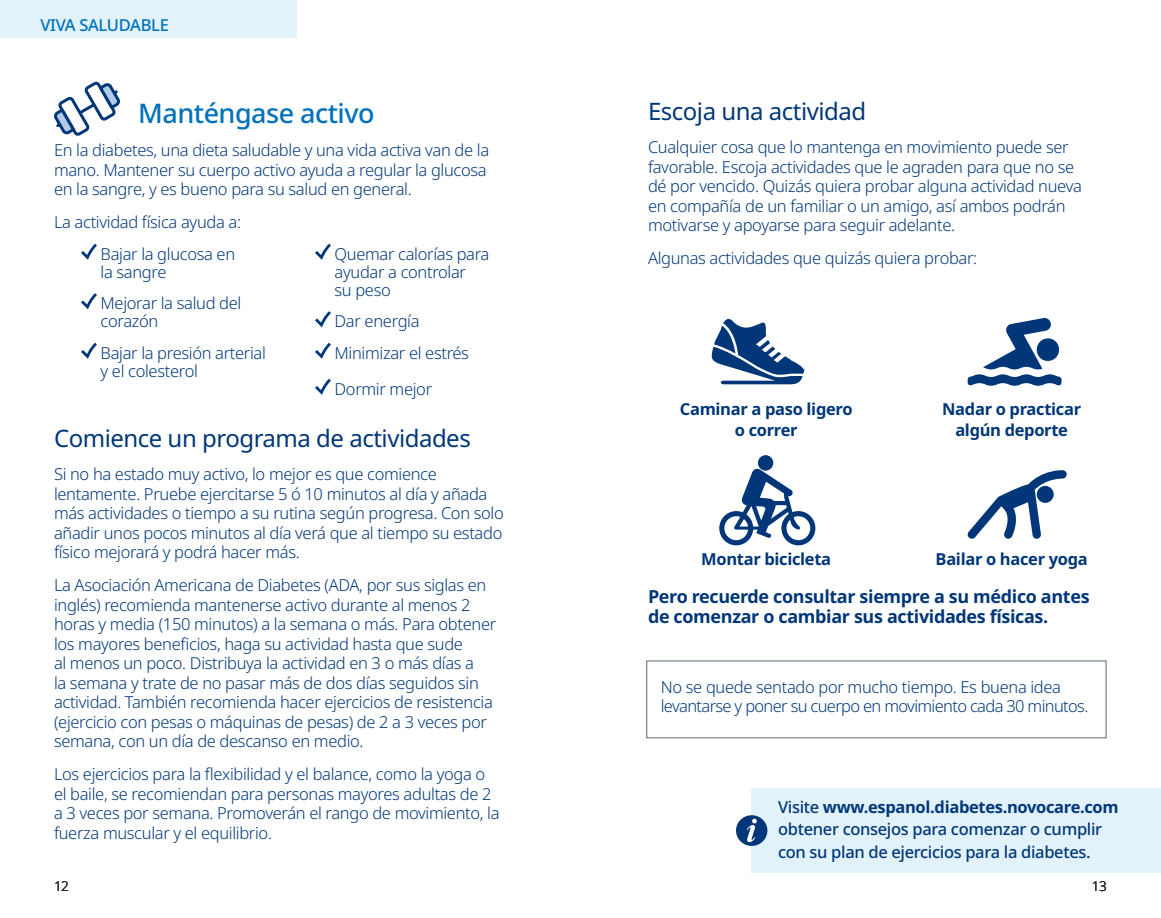
<style>
.page{position:relative;width:1161px;height:918px;background:#fff}
.page>*{position:absolute;margin:0;border:0;box-sizing:border-box;transform-origin:0 0}
.Headline{font:500 27px "Apis";letter-spacing:-.02em;color:#0072bc}
.Major_subhead{font:24px "Apis";letter-spacing:-.02em;color:#013778}
.minor_subhead{font:700 18px/19.5px "Apis";letter-spacing:-.02em;color:#013778}
.body_text{font:300 16.5px/19.5px "Apis";letter-spacing:-.02em;color:#013778}
.t1{font:500 16.5px/22.5px "Apis";letter-spacing:-.02em;color:#013778}
.body_text-2{font:300 16.5px/19.5px "Apis";letter-spacing:-.04em;color:#013778}
.t2{font:700 16.5px/21px "Apis";letter-spacing:-.02em;color:#013778;text-align:center}
.Headline-2{font:500 16.5px "Apis";letter-spacing:-.02em;color:#0072bc}
.t3{font:300 13.5px "Apis";color:#231f20}
.s1{font-weight:700}
</style>
<div class="page">
<div style="left:0;top:0;width:297px;height:38px;background:#e1f2fb"></div>
<div style="left:646px;top:660px;width:461px;height:78px;border:1px solid #6d7b88"></div>
<div style="left:758px;top:455px;width:15px;height:16px;background:#013778;border-radius:50%"></div>
<svg style="left:719px;top:469px;width:96px;height:76px"></svg>
<svg style="left:968px;top:470px;width:99px;height:69px"></svg>
<svg style="left:968px;top:318px;width:94px;height:68px"></svg>
<svg style="left:711px;top:319px;width:93px;height:66px"></svg>
<svg style="left:81px;top:244px;width:16px;height:16px"></svg>
<svg style="left:81px;top:293px;width:16px;height:16px"></svg>
<svg style="left:81px;top:343px;width:16px;height:16px"></svg>
<svg style="left:315px;top:244px;width:16px;height:16px"></svg>
<svg style="left:315px;top:311px;width:16px;height:16px"></svg>
<svg style="left:315px;top:343px;width:16px;height:16px"></svg>
<svg style="left:315px;top:379px;width:16px;height:16px"></svg>
<svg style="left:54px;top:81px;width:66px;height:55px"></svg>
<div style="left:751px;top:788px;width:410px;height:85px;background:#e1f2fb"></div>
<div style="left:736px;top:815px;width:31px;height:31px;background:#013778;border-radius:50%"></div>
<svg style="left:747px;top:819px;width:10px;height:23px"></svg>
<p class="Headline-2" style="left:40px;top:13px;width:130px">VIVA SALUDABLE</p>
<p class="Headline" style="left:138px;top:95px;width:238px">Manténgase activo</p>
<p class="body_text" style="left:54px;top:141px;width:437px">En la diabetes, una dieta saludable y una vida activa van de la mano. Mantener su cuerpo activo ayuda a regular la glucosa en la sangre, y es bueno para su salud en general.</p>
<p class="body_text" style="left:54px;top:213px;width:189px">La actividad física ayuda a:</p>
<p class="body_text" style="left:101px;top:245px;width:136px;line-height:18px">Bajar la glucosa en la sangre</p>
<p class="body_text" style="left:101px;top:295px;width:142px;line-height:18px">Mejorar la salud del corazón</p>
<p class="body_text" style="left:101px;top:344px;width:167px;line-height:18px">Bajar la presión arterial y el colesterol</p>
<p class="body_text" style="left:335px;top:245px;width:156px;line-height:18px">Quemar calorías para ayudar a controlar<br>su peso</p>
<p class="body_text" style="left:335px;top:312px;width:87px">Dar energía</p>
<p class="body_text" style="left:335px;top:344px;width:136px">Minimizar el estrés</p>
<p class="body_text" style="left:335px;top:380px;width:99px">Dormir mejor</p>
<p class="Major_subhead" style="left:54px;top:422px;width:418px">Comience un programa de actividades</p>
<p class="body_text" style="left:54px;top:465px;width:451px">Si no ha estado muy activo, lo mejor es que comience lentamente. Pruebe ejercitarse 5 ó 10 minutos al día y añada más actividades o tiempo a su rutina según progresa. Con solo añadir unos pocos minutos al día verá que al tiempo su estado físico mejorará y podrá hacer más.</p>
<p class="body_text" style="left:54px;top:576px;width:444px">La Asociación Americana de Diabetes (ADA, por sus siglas en inglés) recomienda mantenerse activo durante al menos 2 horas y media (150 minutos) a la semana o más. Para obtener los mayores beneficios, haga su actividad hasta que sude<br>al menos un poco. Distribuya la actividad en 3 o más días a<br>la semana y trate de no pasar más de dos días seguidos sin actividad. También recomienda hacer ejercicios de resistencia (ejercicio con pesas o máquinas de pesas) de 2 a 3 veces por semana, con un día de descanso en medio.</p>
<p class="body_text" style="left:54px;top:765px;width:447px">Los ejercicios para la flexibilidad y el balance, como la yoga o el baile, se recomiendan para personas mayores adultas de 2 a 3 veces por semana. Promoverán el rango de movimiento, la fuerza muscular y el equilibrio.</p>
<p class="Major_subhead" style="left:648px;top:95px;width:220px">Escoja una actividad</p>
<p class="body_text" style="left:648px;top:138px;width:435px">Cualquier cosa que lo mantenga en movimiento puede ser favorable. Escoja actividades que le agraden para que no se dé por vencido. Quizás quiera probar alguna actividad nueva en compañía de un familiar o un amigo, así ambos podrán motivarse y apoyarse para seguir adelante.</p>
<p class="body_text" style="left:648px;top:249px;width:331px">Algunas actividades que quizás quiera probar:</p>
<p class="t2" style="left:680px;top:399px;width:174px">Caminar a paso ligero o correr</p>
<p class="t2" style="left:701px;top:549px;width:131px">Montar bicicleta</p>
<p class="t2" style="left:942px;top:399px;width:140px">Nadar o practicar algún deporte</p>
<p class="t2" style="left:936px;top:549px;width:154px">Bailar o hacer yoga</p>
<p class="minor_subhead" style="left:648px;top:587px;width:443px">Pero recuerde consultar siempre a su médico antes de comenzar o cambiar sus actividades físicas.</p>
<p class="body_text-2" style="left:661px;top:677px;width:429px">No se quede sentado por mucho tiempo. Es buena idea levantarse y poner su cuerpo en movimiento cada 30 minutos.</p>
<p class="t1" style="left:778px;top:796px;width:342px">Visite <span class="s1">www.espanol.diabetes.novocare.com </span>obtener consejos para comenzar o cumplir con su plan de ejercicios para la diabetes.</p>
<p class="t3" style="left:54px;top:877px;width:17px">12</p>
<p class="t3" style="left:1092px;top:877px;width:17px">13</p>
</div>
